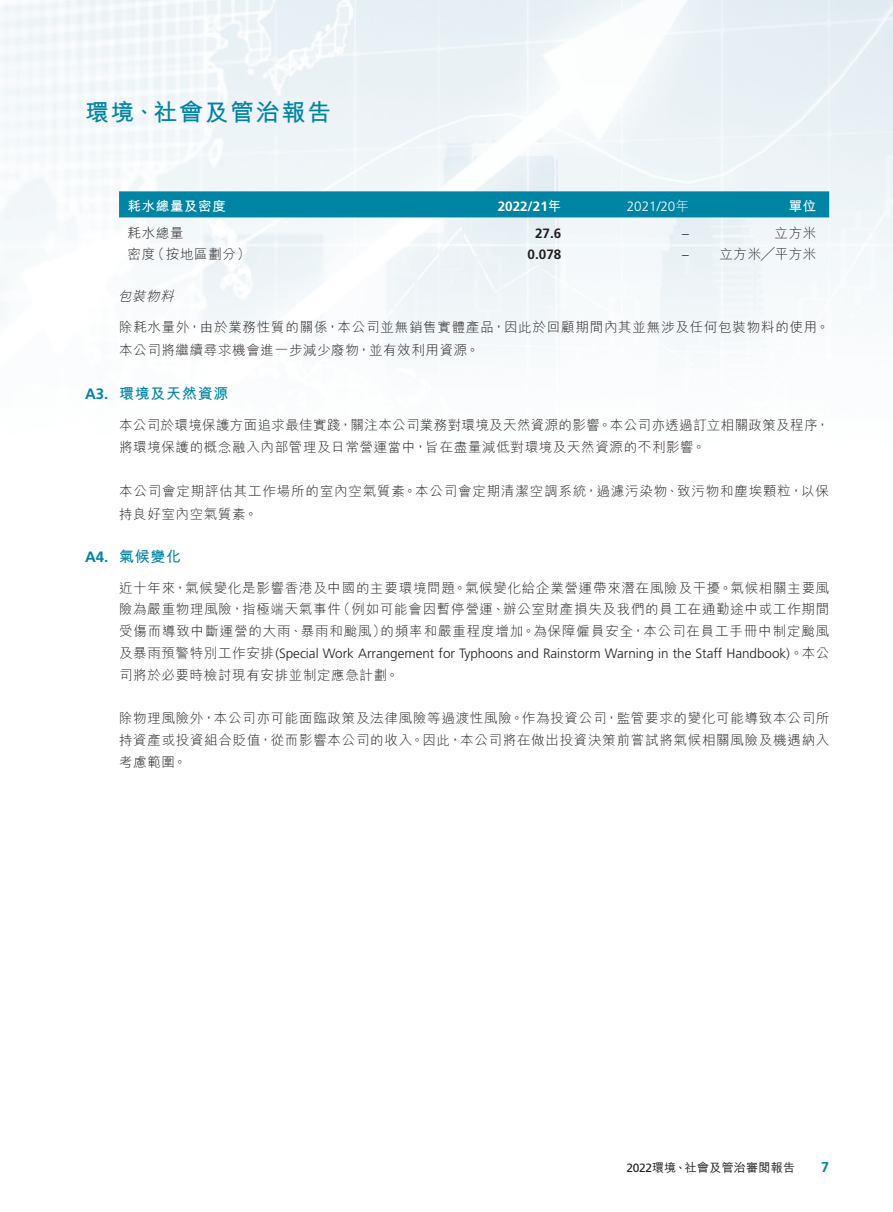
<style>
.page{position:relative;width:893px;height:1212px;background:#fff}
.page>*{position:absolute;margin:0;border:0;box-sizing:border-box;transform-origin:0 0}
.t1{font:700 24px "M Hei HK";letter-spacing:.065em;color:#0084a4}
.t2{font:700 15px "M Hei HK";letter-spacing:.05em;color:#0084a4}
.t3{font:700 14.25px "Frutiger LT Std";color:#0084a4}
.t4{font:300 13.5px/22.5px "M Hei HK";letter-spacing:.055em;color:#231f20}
.t5{font:300 13.5px/22.5px "M Hei HK";letter-spacing:.025em;color:#231f20}
.t6{font:300 13.5px "Frutiger LT Std";color:#231f20}
.t7{font:700 13.5px "M Hei HK";letter-spacing:.05em;color:#fff}
.t8{font:700 13.5px "Frutiger LT Std";color:#231f20}
.t9{font:700 13.5px "Frutiger LT Std";color:#fff}
.t10{font:300 13.5px "Frutiger LT Std";color:#fff}
.t11{font:italic 300 13.5px "M Hei HK";color:#231f20}
.t12{font:500 12px "M Hei HK";letter-spacing:.025em;color:#231f20}
.s1{font-family:"M Hei HK"}
.s2{font-family:"Frutiger LT Std"}
.s3{font-family:"Frutiger LT Std";font-weight:400}
</style>
<div class="page">
<div style="left:119px;top:191px;width:710px;height:26px;background:#0084a4"></div>
<h1 class="t1" style="left:85px;top:95px;width:248px">環境、社會及管治報告</h1>
<p class="t7" style="left:128px;top:197px;width:100px">耗水總量及密度</p>
<p class="t9" style="left:498px;top:199px;width:65px">2022/21<span class="s1">年</span></p>
<p class="t10" style="left:627px;top:199px;width:64px">2021/20<span class="s1">年</span></p>
<p class="t7" style="left:789px;top:197px;width:29px">單位</p>
<p class="t4" style="left:128px;top:221px;width:57px">耗水總量</p>
<p class="t8" style="left:535px;top:225px;width:28px">27.6</p>
<p class="t6" style="left:682px;top:225px;width:8px">–</p>
<p class="t4" style="left:775px;top:221px;width:43px">立方米</p>
<p class="t4" style="left:128px;top:243px;width:124px">密度（按地區劃分）</p>
<p class="t8" style="left:528px;top:247px;width:35px">0.078</p>
<p class="t4" style="left:682px;top:243px;width:136px"><span class="s2">–</span> 立方米╱平方米</p>
<p class="t11" style="left:118px;top:290px;width:61px">包裝物料</p>
<p class="t4" style="left:119px;top:316px;width:712px">除耗水量外，由於業務性質的關係，本公司並無銷售實體產品，因此於回顧期間內其並無涉及任何包裝物料的使用。本公司將繼續尋求機會進一步減少廢物，並有效利用資源。</p>
<p class="t2" style="left:85px;top:382px;width:145px"><span class="s2">A3.</span> 環境及天然資源</p>
<p class="t5" style="left:119px;top:413px;width:712px">本公司於環境保護方面追求最佳實踐，關注本公司業務對環境及天然資源的影響。本公司亦透過訂立相關政策及程序，將環境保護的概念融入內部管理及日常營運當中，旨在盡量減低對環境及天然資源的不利影響。</p>
<p class="t4" style="left:119px;top:480px;width:711px">本公司會定期評估其工作場所的室內空氣質素。本公司會定期清潔空調系統，過濾污染物、致污物和塵埃顆粒，以保持良好室內空氣質素。</p>
<p class="t2" style="left:85px;top:546px;width:98px"><span class="s2">A4.</span> 氣候變化</p>
<p class="t4" style="left:119px;top:576px;width:712px;line-height:21.9px;text-align:justify">近十年來，氣候變化是影響香港及中國的主要環境問題。氣候變化給企業營運帶來潛在風險及干擾。氣候相關主要風險為嚴重物理風險，指極端天氣事件（例如可能會因暫停營運、辦公室財產損失及我們的員工在通勤途中或工作期間受傷而導致中斷運營的大雨、暴雨和颱風）的頻率和嚴重程度增加。為保障僱員安全，本公司在員工手冊中制定颱風</p>
<p class="t6" style="left:119px;top:646px;width:712px"><span class="s1">及暴雨預警特別工作安排</span>(Special Work Arrangement for Typhoons and Rainstorm Warning in the Staff Handbook)<span class="s1">。本公</span></p>
<p class="t4" style="left:119px;top:663px;width:281px">司將於必要時檢討現有安排並制定應急計劃。</p>
<p class="t4" style="left:119px;top:707px;width:712px;text-align:justify">除物理風險外，本公司亦可能面臨政策及法律風險等過渡性風險。作為投資公司，監管要求的變化可能導致本公司所持資產或投資組合貶值，從而影響本公司的收入。因此，本公司將在做出投資決策前嘗試將氣候相關風險及機遇納入考慮範圍。</p>
<p class="t12" style="left:626px;top:1159px;width:170px"><span class="s3">2022</span>環境、社會及管治審閱報告</p>
<p class="t3" style="left:821px;top:1158px;width:9px">7</p>
</div>
